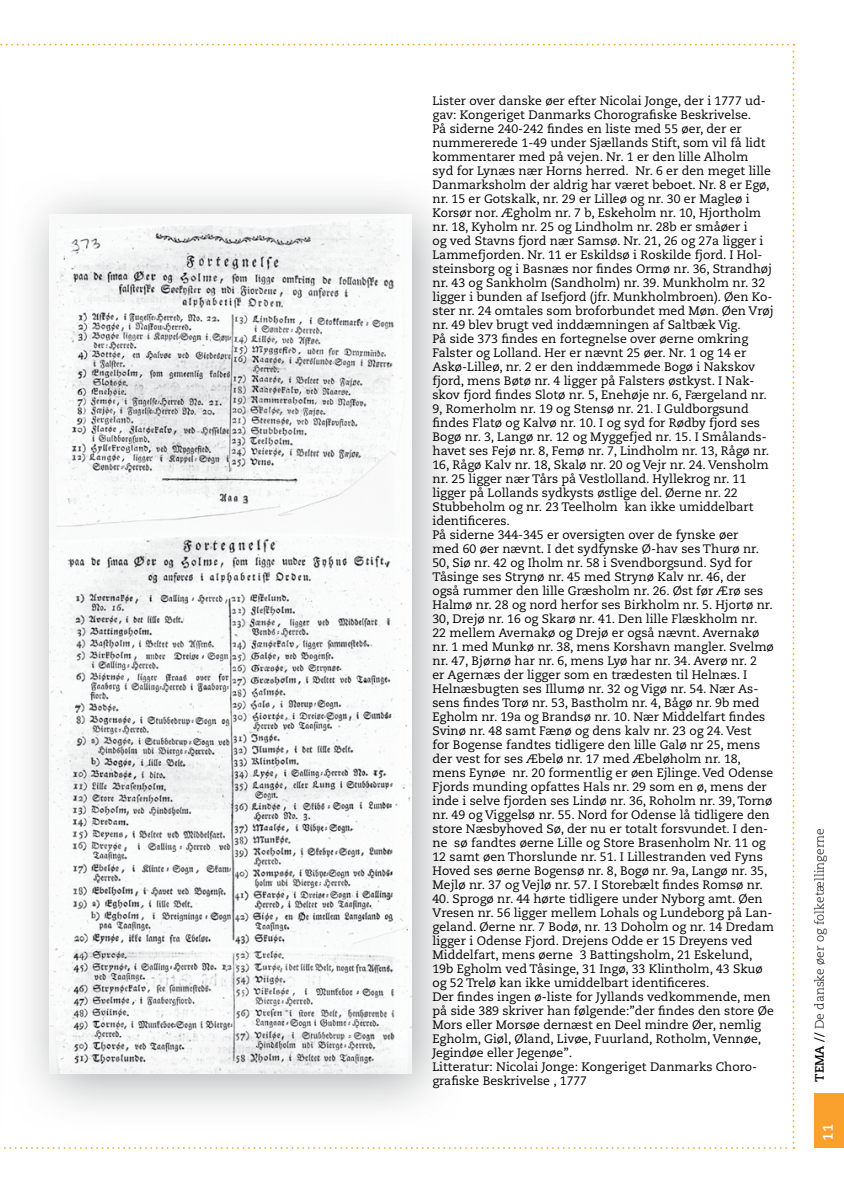
<style>
.page{position:relative;width:844px;height:1191px;background:#fff}
.page>*{position:absolute;margin:0;border:0;box-sizing:border-box;transform-origin:0 0}
.t1{font:700 14px "Caecilia LT Std";color:#fff}
.t2{font:12.25px/14px "Caecilia LT Std";color:#000}
.t3{font:300 12.25px "Caecilia LT Std";color:#000}
.s1{font-weight:700}
</style>
<div class="page">
<div style="left:814px;top:1093px;width:29px;height:55px;background:#f9a12c"></div>
<div style="left:6px;top:171px;width:463px;height:959px;background:#8f9194;opacity:.75"></div>
<img style="left:50px;top:214px;width:361px;height:859px">
<p class="t2" style="left:432px;top:94px;width:343px">Lister over danske øer efter Nicolai Jonge, der i 1777 ud&shy;gav: Kongeriget Danmarks Chorografiske Beskrivelse.<br>På siderne 240-242 findes en liste med 55 øer, der er nummererede 1-49 under Sjællands Stift, som vil få lidt kommentarer med på vejen. Nr. 1 er den lille Alholm<br>syd for Lynæs nær Horns herred. Nr. 6 er den meget lille Danmarksholm der aldrig har været beboet. Nr. 8 er Egø, nr. 15 er Gotskalk, nr. 29 er Lilleø og nr. 30 er Magleø i Korsør nor. Ægholm nr. 7 b, Eskeholm nr. 10, Hjortholm nr. 18, Kyholm nr. 25 og Lindholm nr. 28b er småøer i<br>og ved Stavns fjord nær Samsø. Nr. 21, 26 og 27a ligger i Lammefjorden. Nr. 11 er Eskildsø i Roskilde fjord. I Hol&shy;steinsborg og i Basnæs nor findes Ormø nr. 36, Strandhøj nr. 43 og Sankholm (Sandholm) nr. 39. Munkholm nr. 32 ligger i bunden af Isefjord (jfr. Munkholmbroen). Øen Ko&shy;ster nr. 24 omtales som broforbundet med Møn. Øen Vrøj nr. 49 blev brugt ved inddæmningen af Saltbæk Vig.<br>På side 373 findes en fortegnelse over øerne omkring Falster og Lolland. Her er nævnt 25 øer. Nr. 1 og 14 er Askø-Lilleø, nr. 2 er den inddæmmede Bogø i Nakskov fjord, mens Bøtø nr. 4 ligger på Falsters østkyst. I Nak&shy;skov fjord findes Slotø nr. 5, Enehøje nr. 6, Færgeland nr.<br>9, Romerholm nr. 19 og Stensø nr. 21. I Guldborgsund findes Flatø og Kalvø nr. 10. I og syd for Rødby fjord ses Bogø nr. 3, Langø nr. 12 og Myggefjed nr. 15. I Smålands&shy;havet ses Fejø nr. 8, Femø nr. 7, Lindholm nr. 13, Rågø nr.<br>16, Rågø Kalv nr. 18, Skalø nr. 20 og Vejr nr. 24. Vensholm nr. 25 ligger nær Tårs på Vestlolland. Hyllekrog nr. 11 ligger på Lollands sydkysts østlige del. Øerne nr. 22<br>Stubbeholm og nr. 23 Teelholm kan ikke umiddelbart identificeres.<br>På siderne 344-345 er oversigten over de fynske øer<br>med 60 øer nævnt. I det sydfynske Ø-hav ses Thurø nr.<br>50, Siø nr. 42 og Iholm nr. 58 i Svendborgsund. Syd for Tåsinge ses Strynø nr. 45 med Strynø Kalv nr. 46, der også rummer den lille Græsholm nr. 26. Øst før Ærø ses Halmø nr. 28 og nord herfor ses Birkholm nr. 5. Hjortø nr.<br>30, Drejø nr. 16 og Skarø nr. 41. Den lille Flæskholm nr.<br>22 mellem Avernakø og Drejø er også nævnt. Avernakø nr. 1 med Munkø nr. 38, mens Korshavn mangler. Svelmø nr. 47, Bjørnø har nr. 6, mens Lyø har nr. 34. Averø nr. 2<br>er Agernæs der ligger som en trædesten til Helnæs. I Helnæsbugten ses Illumø nr. 32 og Vigø nr. 54. Nær As&shy;sens findes Torø nr. 53, Bastholm nr. 4, Bågø nr. 9b med Egholm nr. 19a og Brandsø nr. 10. Nær Middelfart findes Svinø nr. 48 samt Fænø og dens kalv nr. 23 og 24. Vest<br>for Bogense fandtes tidligere den lille Galø nr 25, mens der vest for ses Æbelø nr. 17 med Æbeløholm nr. 18, mens Eynøe nr. 20 formentlig er øen Ejlinge. Ved Odense Fjords munding opfattes Hals nr. 29 som en ø, mens der inde i selve fjorden ses Lindø nr. 36, Roholm nr. 39, Tornø nr. 49 og Viggelsø nr. 55. Nord for Odense lå tidligere den store Næsbyhoved Sø, der nu er totalt forsvundet. I den&shy;ne sø fandtes øerne Lille og Store Brasenholm Nr. 11 og 12 samt øen Thorslunde nr. 51. I Lillestranden ved Fyns Hoved ses øerne Bogensø nr. 8, Bogø nr. 9a, Langø nr. 35, Mejlø nr. 37 og Vejlø nr. 57. I Storebælt findes Romsø nr.</p>
<p class="t2" style="left:432px;top:892px;width:343px">40. Sprogø nr. 44 hørte tidligere under Nyborg amt. Øen Vresen nr. 56 ligger mellem Lohals og Lundeborg på Lan&shy;geland. Øerne nr. 7 Bodø, nr. 13 Doholm og nr. 14 Dredam ligger i Odense Fjord. Drejens Odde er 15 Dreyens ved Middelfart, mens øerne 3 Battingsholm, 21 Eskelund, 19b Egholm ved Tåsinge, 31 Ingø, 33 Klintholm, 43 Skuø og 52 Trelø kan ikke umiddelbart identificeres.<br>Der findes ingen ø-liste for Jyllands vedkommende, men på side 389 skriver han følgende:”der findes den store Øe Mors eller Morsøe dernæst en Deel mindre Øer, nemlig Egholm, Giøl, Øland, Livøe, Fuurland, Rotholm, Vennøe, Jegindøe eller Jegenøe”.<br>Litteratur: Nicolai Jonge: Kongeriget Danmarks Choro&shy;grafiske Beskrivelse , 1777</p>
<p class="t3" style="left:812px;top:1081px;width:255px;rotate:-90deg"><span class="s1">TEMA //</span> De danske øer og folketællingerne</p>
<p class="t1" style="left:819px;top:1140px;width:18px;rotate:-90deg">11</p>
</div>
